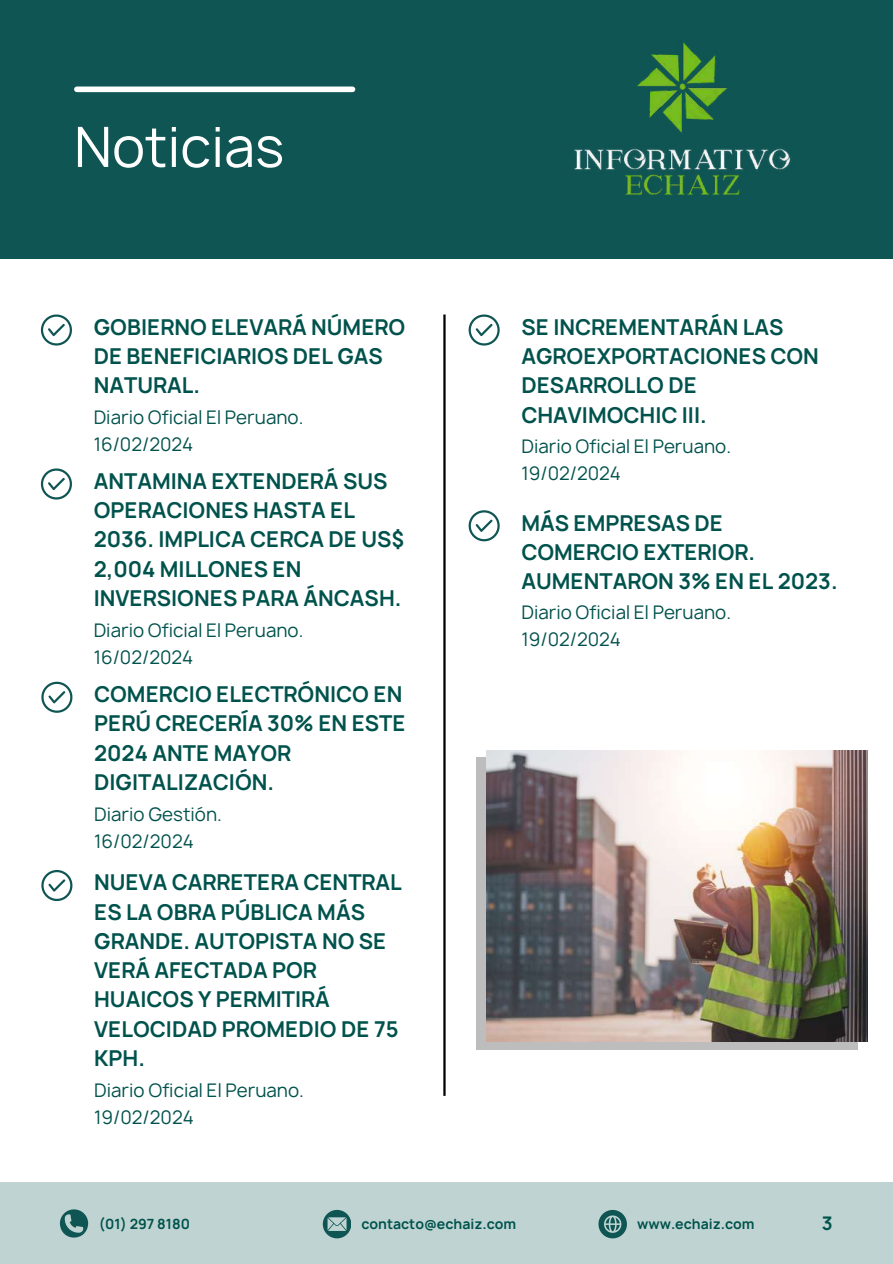
<style>
.page{position:relative;width:893px;height:1264px;background:#fff}
.page>*{position:absolute;margin:0;border:0;box-sizing:border-box;transform-origin:0 0}
.t1{font:53.4px "Manrope";color:#fff}
.t2{font:700 21px/29.2px "Manrope";color:#00524c}
.t3{font:18px/27px "Manrope";color:#00524c}
.t4{font:700 18px "Manrope";color:#00524c}
.t5{font:700 13.5px "Manrope";color:#00524c}
</style>
<div class="page">
<div style="left:0;top:0;width:892px;height:259px;background:#0f5554"></div>
<div style="left:77px;top:86px;width:275px;height:6px;background:#fff"></div>
<img style="left:574px;top:42px;width:217px;height:153px">
<div style="left:0;top:1182px;width:892px;height:81px;background:#bfd4d2"></div>
<svg style="left:60px;top:1209px;width:28px;height:29px"></svg>
<svg style="left:323px;top:1209px;width:28px;height:28px"></svg>
<svg style="left:598px;top:1210px;width:28px;height:27px"></svg>
<hr style="left:443px;top:314px;width:2px;height:781px;background:#000">
<svg style="left:476px;top:757px;width:381px;height:293px;background:#b6b5b5"></svg>
<img style="left:487px;top:750px;width:380px;height:291px">
<svg style="left:41px;top:314px;width:31px;height:31px"></svg>
<svg style="left:41px;top:468px;width:31px;height:31px"></svg>
<svg style="left:41px;top:681px;width:31px;height:31px"></svg>
<svg style="left:41px;top:870px;width:31px;height:31px"></svg>
<svg style="left:468px;top:314px;width:31px;height:31px"></svg>
<svg style="left:468px;top:510px;width:31px;height:31px"></svg>
<h1 class="t1" style="left:74px;top:110px;width:212px">Noticias</h1>
<p class="t2" style="left:94px;top:312px;width:313px">GOBIERNO ELEVARÁ NÚMERO<br>DE BENEFICIARIOS DEL GAS<br>NATURAL.</p>
<p class="t3" style="left:94px;top:404px;width:211px">Diario Oficial El Peruano.<br>16/02/2024</p>
<p class="t2" style="left:94px;top:466px;width:312px">ANTAMINA EXTENDERÁ SUS<br>OPERACIONES HASTA EL<br>2036. IMPLICA CERCA DE US$<br>2,004 MILLONES EN<br>INVERSIONES PARA ÁNCASH.</p>
<p class="t3" style="left:94px;top:617px;width:211px">Diario Oficial El Peruano.<br>16/02/2024</p>
<p class="t2" style="left:94px;top:679px;width:313px">COMERCIO ELECTRÓNICO EN<br>PERÚ CRECERÍA 30% EN ESTE<br>2024 ANTE MAYOR<br>DIGITALIZACIÓN.</p>
<p class="t3" style="left:94px;top:801px;width:129px">Diario Gestión.<br>16/02/2024</p>
<p class="t2" style="left:94px;top:867px;width:309px">NUEVA CARRETERA CENTRAL<br>ES LA OBRA PÚBLICA MÁS<br>GRANDE. AUTOPISTA NO SE<br>VERÁ AFECTADA POR<br>HUAICOS Y PERMITIRÁ<br>VELOCIDAD PROMEDIO DE 75<br>KPH.</p>
<p class="t3" style="left:94px;top:1076px;width:211px">Diario Oficial El Peruano.<br>19/02/2024</p>
<p class="t2" style="left:521px;top:312px;width:299px">SE INCREMENTARÁN LAS<br>AGROEXPORTACIONES CON<br>DESARROLLO DE<br>CHAVIMOCHIC III.</p>
<p class="t3" style="left:521px;top:432px;width:211px">Diario Oficial El Peruano.<br>19/02/2024</p>
<p class="t2" style="left:521px;top:508px;width:318px">MÁS EMPRESAS DE<br>COMERCIO EXTERIOR.<br>AUMENTARON 3% EN EL 2023.</p>
<p class="t3" style="left:521px;top:599px;width:211px">Diario Oficial El Peruano.<br>19/02/2024</p>
<p class="t5" style="left:99px;top:1214px;width:93px">(01) 297 8180</p>
<p class="t5" style="left:361px;top:1214px;width:156px">contacto@echaiz.com</p>
<p class="t5" style="left:637px;top:1214px;width:119px">www.echaiz.com</p>
<p class="t4" style="left:821px;top:1211px;width:12px">3</p>
</div>
